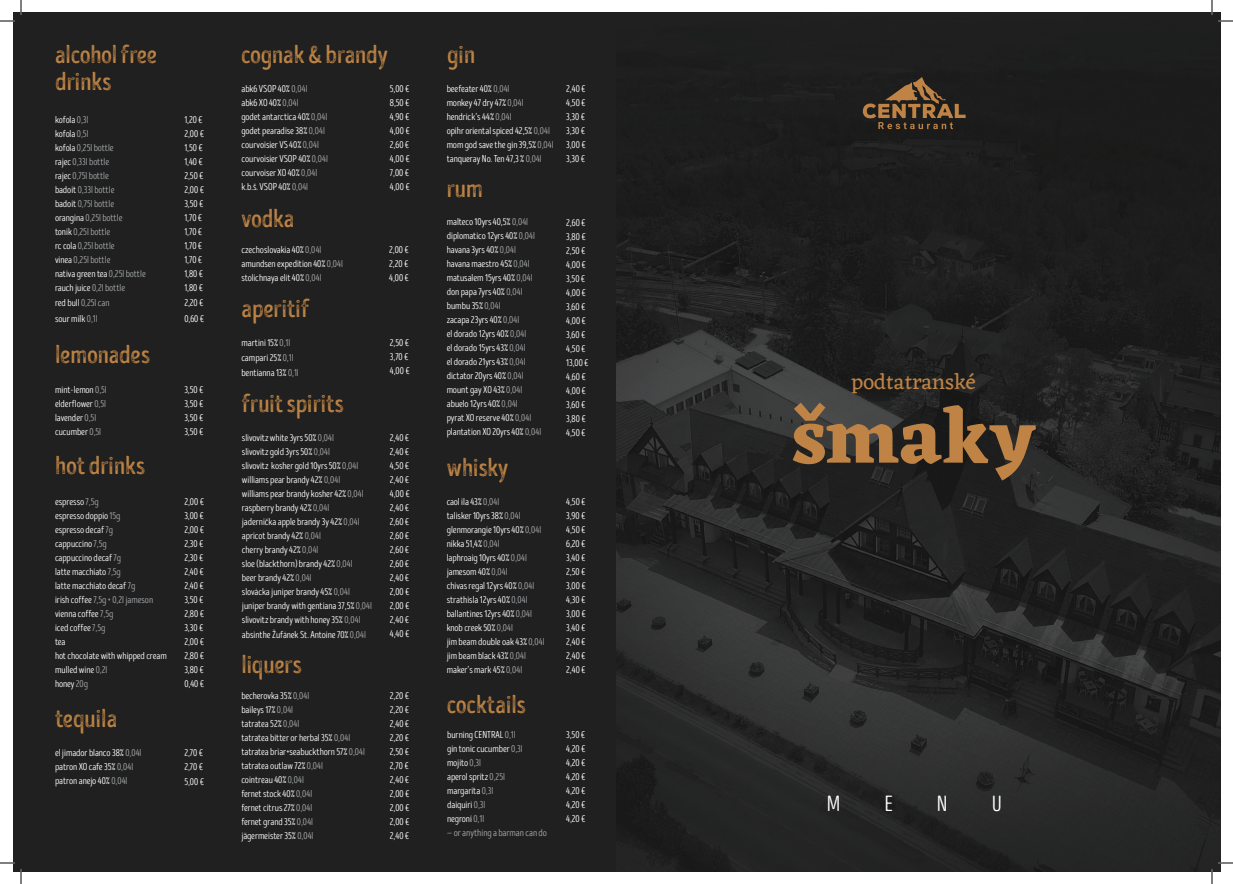
<style>
.page{position:relative;width:1233px;height:884px;background:#fff}
.page>*{position:absolute;margin:0;border:0;box-sizing:border-box;transform-origin:0 0}
.t1{font:700 78px "Eczar";letter-spacing:-.01em;color:#be8345}
.t2{font:26px/27px "Intro Head B G Base";letter-spacing:-.005em;color:#be8345}
.t3{font:22px "Eczar";color:#be8345}
.t4{font:22px "Intro Head RUC Base";color:#fff}
.t5{font:10px/14px "Intro Head R Base";color:#fff}
.t6{font:10px/14px "Intro Head R Base";letter-spacing:-.01em;color:#a8a9ad}
.s1{color:#fff}
.s2{color:#a8a9ad}
</style>
<div class="page">
<div style="left:12px;top:12px;width:1208px;height:859px;background:#1f201f"></div>
<img style="left:616px;top:14px;width:604px;height:857px">
<svg style="left:863px;top:77px;width:102px;height:52px"></svg>
<svg style="left:1218px;top:20px;width:15px;height:2px"></svg>
<svg style="left:1218px;top:862px;width:15px;height:2px"></svg>
<svg style="left:0;top:0;width:22px;height:22px"></svg>
<svg style="left:0;top:862px;width:22px;height:22px"></svg>
<svg style="left:1211px;top:0;width:1px;height:15px"></svg>
<svg style="left:1211px;top:869px;width:1px;height:15px"></svg>
<h2 class="t2" style="left:55px;top:41px;width:104px">alcohol free drinks</h2>
<p class="t6" style="left:55px;top:113px;width:92px"><span class="s1">kofola</span> 0,3l<br><span class="s1">kofola</span> 0,5l<br><span class="s1">kofola</span> 0,25l bottle<br><span class="s1">rajec</span> 0,33l bottle<br><span class="s1">rajec</span> 0,75l bottle<br><span class="s1">badoit</span> 0,33l bottle<br><span class="s1">badoit</span> 0,75l bottle <span class="s1">orangina</span> 0,25l bottle<br><span class="s1">tonik</span> 0,25l bottle<br><span class="s1">rc cola</span> 0,25l bottle<br><span class="s1">vinea</span> 0,25l bottle<br><span class="s1">nativa green tea</span> 0,25l bottle <span class="s1">rauch juice</span> 0,2l bottle</p>
<p class="t5" style="left:55px;top:296px;width:56px;line-height:15px">red bull <span class="s2">0,25l can </span>sour milk <span class="s2">0,1l</span></p>
<p class="t5" style="left:184px;top:113px;width:21px">1,20 €<br>2,00 €<br>1,50 €<br>1,40 €<br>2,50 €<br>2,00 €<br>3,50 €<br>1,70 €<br>1,70 €<br>1,70 €<br>1,70 €<br>1,80 €<br>1,80 €</p>
<p class="t5" style="left:184px;top:296px;width:22px;line-height:15px">2,20 €<br>0,60 €</p>
<h2 class="t2" style="left:55px;top:341px;width:96px">lemonades</h2>
<p class="t5" style="left:55px;top:383px;width:53px">mint-lemon <span class="s2">0,5l </span>elderflower <span class="s2">0,5l </span>lavender <span class="s2">0,5l </span>cucumber <span class="s2">0,5l</span></p>
<p class="t5" style="left:184px;top:383px;width:21px;text-align:justify">3,50 € 3,50 € 3,50 € 3,50 €</p>
<h2 class="t2" style="left:55px;top:452px;width:92px">hot drinks</h2>
<p class="t5" style="left:55px;top:494px;width:113px">espresso <span class="s2">7,5g<br></span>espresso doppio <span class="s2">15g<br></span>espresso decaf <span class="s2">7g<br></span>cappuccino <span class="s2">7,5g<br></span>cappuccino decaf <span class="s2">7g<br></span>latte macchiato <span class="s2">7,5g<br></span>latte macchiato decaf <span class="s2">7g<br></span>irish coffee <span class="s2">7,5g + 0,2l jameson </span>vienna coffee <span class="s2">7,5g<br></span>iced coffee <span class="s2">7,5g<br></span>tea<br>hot chocolate with whipped cream mulled wine <span class="s2">0,2l<br></span>honey <span class="s2">20g</span></p>
<p class="t5" style="left:184px;top:494px;width:22px;text-align:justify">2,00 € 3,00 € 2,00 € 2,30 € 2,30 € 2,40 € 2,40 € 3,50 € 2,80 € 3,30 € 2,00 € 2,80 € 3,80 € 0,40 €</p>
<h2 class="t2" style="left:55px;top:705px;width:64px">tequila</h2>
<p class="t5" style="left:55px;top:746px;width:88px">el jimador blanco 38% <span class="s2">0,04l </span>patron XO cafe 35% <span class="s2">0,04l </span>patron anejo 40% <span class="s2">0,04l</span></p>
<p class="t5" style="left:184px;top:746px;width:21px">2,70 €<br>2,70 €</p>
<p class="t5" style="left:184px;top:775px;width:21px">5,00 €</p>
<h2 class="t2" style="left:241px;top:41px;width:149px">cognak &amp; brandy</h2>
<p class="t5" style="left:241px;top:82px;width:88px">abk6 VSOP 40% <span class="s2">0,04l<br></span>abk6 XO 40% <span class="s2">0,04l<br></span>godet antarctica 40% <span class="s2">0,04l </span>godet pearadise 38% <span class="s2">0,04l </span>courvoisier VS 40% <span class="s2">0,04l </span>courvoisier VSOP 40% <span class="s2">0,04l </span>courvoiser XO 40% <span class="s2">0,04l </span>k.b.š. VSOP 40% <span class="s2">0,04l</span></p>
<p class="t5" style="left:390px;top:82px;width:22px;text-align:justify">5,00 € 8,50 € 4,90 € 4,00 € 2,60 € 4,00 € 7,00 € 4,00 €</p>
<h2 class="t2" style="left:241px;top:205px;width:54px">vodka</h2>
<p class="t5" style="left:241px;top:243px;width:103px">czechoslovakia 40% <span class="s2">0,04l </span>amundsen expedition 40% <span class="s2">0,04l </span>stolichnaya elit 40% <span class="s2">0,04l</span></p>
<p class="t5" style="left:389px;top:243px;width:22px;text-align:justify">2,00 € 2,20 € 4,00 €</p>
<h2 class="t2" style="left:241px;top:295px;width:70px">aperitif</h2>
<p class="t5" style="left:241px;top:336px;width:59px;line-height:15px">martini 15% <span class="s2">0,1l </span>campari 25% <span class="s2">0,1l </span>bentianna 13% <span class="s2">0,1l</span></p>
<p class="t5" style="left:390px;top:336px;width:22px;text-align:justify">2,50 € 3,70 € 4,00 €</p>
<h2 class="t2" style="left:241px;top:390px;width:104px">fruit spirits</h2>
<p class="t5" style="left:242px;top:431px;width:132px">slivovitz white 3yrs 50% <span class="s2">0,04l<br></span>slivovitz gold 3yrs 50% <span class="s2">0,04l<br></span>slivovitz kosher gold 10yrs 50% <span class="s2">0,04l </span>williams pear brandy 42% <span class="s2">0,04l<br></span>williams pear brandy kosher 42% <span class="s2">0,04l </span>raspberry brandy 42% <span class="s2">0,04l<br></span>jadernička apple brandy 3y 42% <span class="s2">0,04l </span>apricot brandy 42% <span class="s2">0,04l<br></span>cherry brandy 42% <span class="s2">0,04l<br></span>sloe (blackthorn) brandy 42% <span class="s2">0,04l<br></span>beer brandy 42% <span class="s2">0,04l<br></span>slovácka juniper brandy45% <span class="s2">0,04l </span>juniper brandy with gentiana 37,5% <span class="s2">0,04l </span>slivovitz brandy with honey 35% <span class="s2">0,04l</span></p>
<p class="t5" style="left:242px;top:628px;width:126px">absinthe Žufánek St. Antoine 70% <span class="s2">0,04l</span></p>
<p class="t5" style="left:390px;top:431px;width:22px;text-align:justify">2,40 € 2,40 € 4,50 € 2,40 € 4,00 € 2,40 € 2,60 € 2,60 € 2,60 € 2,60 € 2,40 € 2,00 € 2,00 € 2,40 € 4,40 €</p>
<h2 class="t2" style="left:241px;top:651px;width:62px">liquers</h2>
<p class="t5" style="left:241px;top:689px;width:125px">becherovka 35% <span class="s2">0,04l<br></span>baileys 17% <span class="s2">0,04l<br></span>tatratea 52% <span class="s2">0,04l<br></span>tatratea bitter or herbal 35% <span class="s2">0,04l </span>tatratea briar+seabuckthorn 57% <span class="s2">0,04l </span>tatratea outlaw 72% <span class="s2">0,04l<br></span>cointreau 40% <span class="s2">0,04l<br></span>fernet stock 40% <span class="s2">0,04l<br></span>fernet citrus 27% <span class="s2">0,04l<br></span>fernet grand 35% <span class="s2">0,04l<br></span>jägermeister 35% <span class="s2">0,04l</span></p>
<p class="t5" style="left:390px;top:689px;width:21px;text-align:justify">2,20 € 2,20 € 2,40 € 2,20 € 2,50 € 2,70 € 2,40 € 2,00 € 2,00 € 2,00 € 2,40 €</p>
<h2 class="t2" style="left:447px;top:41px;width:30px">gin</h2>
<p class="t5" style="left:447px;top:82px;width:108px">beefeater 40% <span class="s2">0,04l<br></span>monkey 47 dry 47% <span class="s2">0,04l </span>hendrick’s 44% <span class="s2">0,04l<br></span>opihr oriental spiced 42,5% <span class="s2">0,04l </span>mom god save the gin 39,5% <span class="s2">0,04l </span>tanqueray No. Ten 47,3 % <span class="s2">0,04l</span></p>
<p class="t5" style="left:566px;top:82px;width:21px;text-align:justify">2,40 € 4,50 € 3,30 € 3,30 € 3,00 € 3,30 €</p>
<h2 class="t2" style="left:447px;top:175px;width:38px">rum</h2>
<p class="t5" style="left:447px;top:215px;width:96px">malteco 10yrs 40,5% <span class="s2">0,04l </span>diplomatico 12yrs 40% <span class="s2">0,04l </span>havana 3yrs 40% <span class="s2">0,04l </span>havana maestro 45% <span class="s2">0,04l </span>matusalem 15yrs 40% <span class="s2">0,04l </span>don papa 7yrs 40% <span class="s2">0,04l </span>bumbu 35% <span class="s2">0,04l<br></span>zacapa 23yrs 40% <span class="s2">0,04l<br></span>el dorado 12yrs 40% <span class="s2">0,04l<br></span>el dorado 15yrs 43% <span class="s2">0,04l<br></span>el dorado 21yrs 43% <span class="s2">0,04l </span>dictator 20yrs 40% <span class="s2">0,04l </span>mount gay XO 43% <span class="s2">0,04l </span>abuelo 12yrs 40% <span class="s2">0,04l<br></span>pyrat XO reserve 40% <span class="s2">0,04l </span>plantation XO 20yrs 40% <span class="s2">0,04l</span></p>
<p class="t5" style="left:566px;top:215px;width:24px">2,60 €<br>3,80 €<br>2,50 €<br>4,00 €<br>3,50 €<br>4,00 €<br>3,60 €<br>4,00 €<br>3,60 €<br>4,50 €<br>13,00 €<br>4,60 €<br>4,00 €<br>3,60 €<br>3,80 €<br>4,50 €</p>
<h2 class="t2" style="left:447px;top:454px;width:63px">whisky</h2>
<p class="t5" style="left:447px;top:495px;width:99px">caol ila 43% <span class="s2">0,04l<br></span>talisker 10yrs 38% <span class="s2">0,04l </span>glenmorangie 10yrs 40% <span class="s2">0,04l </span>nikka 51,4% <span class="s2">0,04l<br></span>laphroaig 10yrs 40% <span class="s2">0,04l </span>jamesom 40% <span class="s2">0,04l<br></span>chivas regal 12yrs 40% <span class="s2">0,04l </span>strathisla 12yrs 40% <span class="s2">0,04l </span>ballantines 12yrs 40% <span class="s2">0,04l </span>knob creek 50% <span class="s2">0,04l<br></span>jim beam double oak 43% <span class="s2">0,04l </span>jim beam black 43% <span class="s2">0,04l </span>maker’s mark 45% <span class="s2">0,04l</span></p>
<p class="t5" style="left:566px;top:495px;width:21px;text-align:justify">4,50 € 3,90 € 4,50 € 6,20 € 3,40 € 2,50 € 3,00 € 4,30 € 3,00 € 3,40 € 2,40 € 2,40 € 2,40 €</p>
<h2 class="t2" style="left:447px;top:691px;width:80px">cocktails</h2>
<p class="t5" style="left:447px;top:728px;width:77px">burning CENTRAL <span class="s2">0,1l </span>gin tonic cucumber <span class="s2">0,3l </span>mojito <span class="s2">0,3l<br></span>aperol spritz <span class="s2">0,25l </span>margarita <span class="s2">0,3l<br></span>daiquiri <span class="s2">0,3l<br></span>negroni <span class="s2">0,1l</span></p>
<p class="t5" style="left:566px;top:728px;width:21px;text-align:justify">3,50 € 4,20 € 4,20 € 4,20 € 4,20 € 4,20 € 4,20 €</p>
<p class="t6" style="left:447px;top:826px;width:102px">— or anything a barman can do</p>
<h3 class="t3" style="left:851px;top:366px;width:126px">podtatranské</h3>
<h1 class="t1" style="left:791px;top:390px;width:246px">šmaky</h1>
<h3 class="t4" style="left:826px;top:792px;width:15px">M</h3>
<h3 class="t4" style="left:884px;top:792px;width:10px">E</h3>
<h3 class="t4" style="left:937px;top:792px;width:12px">N</h3>
<h3 class="t4" style="left:991px;top:792px;width:12px">U</h3>
</div>
